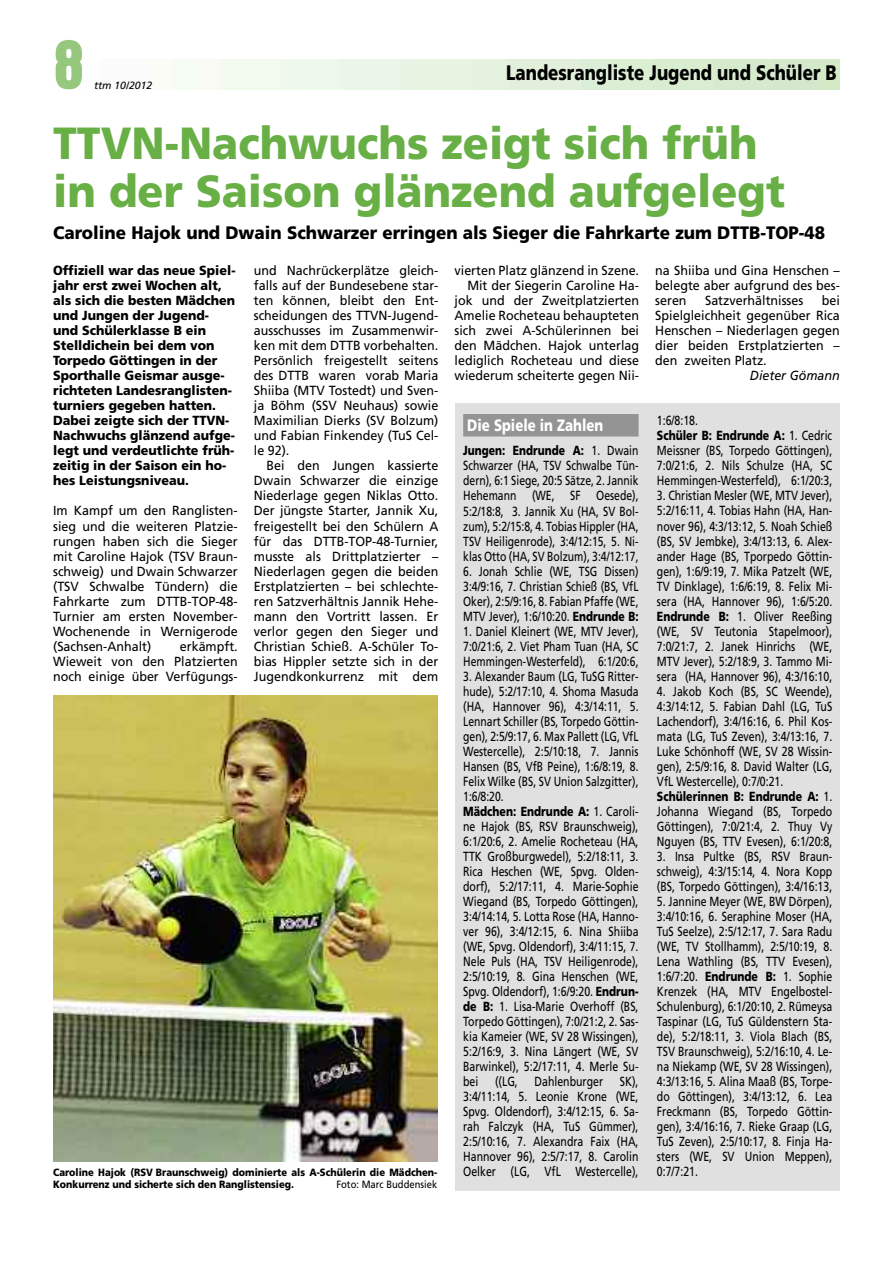
<style>
.page{position:relative;width:893px;height:1263px;background:#fff}
.page>*{position:absolute;margin:0;border:0;box-sizing:border-box;transform-origin:0 0}
.t1{font:700 condensed 72px "Aurora BT";color:#95c77d}
.t2{font:900 45px/48px "Frutiger";color:#68af45;scale:.95 1}
.t3{font:900 21px "Frutiger";color:#000;scale:.8 1}
.t4{font:900 18px "Frutiger";color:#000;scale:.94 1}
.t5{font:900 16.5px "Frutiger";color:#fff;scale:.8 1}
.t6{font:13.2px/15px "Frutiger";color:#000;text-align:justify;scale:.8 1}
.t7{font:13.2px/15px "Frutiger";color:#000;text-align:justify;scale:.95 1}
.t8{font:13.2px/15px "Frutiger";color:#000;text-align:justify;scale:.79 1}
.t9{font:900 13.2px/15px "Frutiger";color:#000;scale:.95 1}
.t10{font:italic 13.2px "Frutiger";color:#000;scale:.95 1}
.t11{font:900 10.5px/12px "Frutiger";color:#000;scale:.9 1}
.t12{font:10.5px "Frutiger";color:#000;scale:.9 1}
.t13{font:italic 10.5px "Frutiger";color:#000}
.s1{font-weight:900}
</style>
<div class="page">
<img style="left:53px;top:696px;width:384px;height:465px">
<div style="left:456px;top:404px;width:384px;height:787px;background:#e0e0e1"></div>
<div style="left:463px;top:414px;width:176px;height:22px;background:#949494"></div>
<h1 class="t1" style="left:53px;top:22px;width:33px">8</h1>
<h3 class="t3" style="left:506px;top:60px;width:415px">Landesrangliste Jugend und Schüler B</h3>
<p class="t13" style="left:94px;top:79px;width:60px">ttm 10/2012</p>
<h2 class="t2" style="left:53px;top:119px;width:772px">TTVN-Nachwuchs zeigt sich früh in der Saison glänzend aufgelegt</h2>
<h3 class="t4" style="left:53px;top:222px;width:823px">Caroline Hajok und Dwain Schwarzer erringen als Sieger die Fahrkarte zum DTTB-TOP-48</h3>
<p class="t9" style="left:53px;top:263px;width:193px">Offiziell war das neue Spiel&shy;jahr erst zwei Wochen alt, als sich die besten Mädchen und Jungen der Jugend&shy;und Schülerklasse B ein<br>Stelldichein bei dem von<br>Torpedo Göttingen in der<br>Sporthalle Geismar ausge&shy;richteten Landesranglisten&shy;turniers gegeben hatten.<br>Dabei zeigte sich der TTVN-<br>Nachwuchs glänzend aufge&shy;legt und verdeutlichte früh&shy;zeitig in der Saison ein ho&shy;hes Leistungsniveau.</p>
<p class="t7" style="left:53px;top:503px;width:196px">Im Kampf um den Ranglisten&shy;sieg und die weiteren Platzie&shy;rungen haben sich die Sieger mit Caroline Hajok (TSV Braun&shy;schweig) und Dwain Schwarzer (TSV Schwalbe Tündern) die Fahrkarte zum DTTB-TOP-48- Turnier am ersten November-Wochenende in Wernigerode (Sachsen-Anhalt)</p>
<p class="t7" style="left:455px;top:263px;width:196px;text-align:right">vierten Platz glänzend in Szene.<br>Mit der Siegerin Caroline Ha&shy;jok und der Zweitplatzierten<br>Amelie Rocheteau behaupteten sich zwei A-Schülerinnen bei den Mädchen. Hajok unterlag lediglich Rocheteau und diese wiederum scheiterte gegen Nii-</p>
<p class="t7" style="left:655px;top:263px;width:196px">na Shiiba und Gina Henschen – belegte aber aufgrund des bes&shy;seren</p>
<p class="t7" style="left:254px;top:263px;width:196px">und Nachrückerplätze gleich&shy;falls auf der Bundesebene star&shy;ten können, bleibt den Ent&shy;scheidungen des TTVN-Jugend&shy;ausschusses im Zusammenwir&shy;ken mit dem DTTB vorbehalten.<br>Persönlich freigestellt seitens des DTTB waren vorab Maria Shiiba (MTV Tostedt) und Sven&shy;ja Böhm (SSV Neuhaus) sowie Maximilian Dierks (SV Bolzum) und Fabian Finkendey (TuS Cel&shy;le 92).</p>
<p class="t7" style="left:254px;top:458px;width:196px;text-indent:13px">Bei den Jungen kassierte Dwain Schwarzer die einzige Niederlage gegen Niklas Otto.<br>Der jüngste Starter, Jannik Xu, freigestellt bei den Schülern A für das DTTB-TOP-48-Turnier, musste als Drittplatzierter – Niederlagen gegen die beiden Erstplatzierten – bei schlechte&shy;ren Satzverhältnis Jannik Hehe&shy;mann den Vortritt lassen. Er verlor gegen den Sieger und Christian Schieß. A-Schüler To&shy;bias Hippler setzte sich in der Jugendkonkurrenz mit dem</p>
<p class="t7" style="left:655px;top:293px;width:196px;text-indent:166px">bei Spielgleichheit gegenüber Rica Henschen – Niederlagen gegen dier beiden Erstplatzierten – den zweiten Platz.</p>
<p class="t10" style="left:750px;top:368px;width:96px">Dieter Gömann</p>
<p class="t7" style="left:705px;top:293px;width:105px">Satzverhältnisses</p>
<p class="t6" style="left:657px;top:413px;width:221px;text-align:left">1:6/8:18.<br><span class="s1">Schüler B: Endrunde A:</span> 1. Cedric<br>Meissner (BS, Torpedo Göttingen),<br>7:0/21:6, 2. Nils Schulze (HA, SC<br>Hemmingen-Westerfeld), 6:1/20:3,</p>
<p class="t6" style="left:657px;top:488px;width:221px">3. Christian Mesler (WE, MTV Jever), 5:2/16:11, 4. Tobias Hahn (HA, Han&shy;nover 96), 4:3/13:12, 5. Noah Schieß (BS, SV Jembke), 3:4/13:13, 6. Alex&shy;ander Hage (BS, Tporpedo Göttin&shy;gen), 1:6/9:19, 7. Mika Patzelt (WE, TV Dinklage), 1:6/6:19, 8. Felix Mi&shy;sera (HA, Hannover 96), 1:6/5:20.<br><span class="s1">Endrunde B:</span> 1. Oliver Reeßing (WE, SV Teutonia Stapelmoor), 7:0/21:7, 2. Janek Hinrichs (WE, MTV Jever), 5:2/18:9, 3. Tammo Mi&shy;sera (HA, Hannover 96), 4:3/16:10,</p>
<p class="t6" style="left:657px;top:683px;width:221px;text-align:left">4. Jakob Koch (BS, SC Weende), 4:3/14:12, 5. Fabian Dahl (LG, TuS Lachendorf), 3:4/16:16, 6. Phil Kos&shy;mata (LG, TuS Zeven), 3:4/13:16, 7.<br>Luke Schönhoff (WE, SV 28 Wissin&shy;gen), 2:5/9:16, 8. David Walter (LG, VfL Westercelle), 0:7/0:21.<br><span class="s1">Schülerinnen B: Endrunde A:</span> 1.<br>Johanna Wiegand (BS, Torpedo Göttingen), 7:0/21:4, 2. Thuy Vy Nguyen (BS, TTV Evesen), 6:1/20:8,</p>
<p class="t6" style="left:657px;top:848px;width:221px">3. Insa Pultke (BS, RSV Braun&shy;schweig), 4:3/15:14, 4. Nora Kopp (BS, Torpedo Göttingen), 3:4/16:13,</p>
<p class="t6" style="left:657px;top:893px;width:221px">5. Jannine Meyer (WE, BW Dörpen), 3:4/10:16, 6. Seraphine Moser (HA, TuS Seelze), 2:5/12:17, 7. Sara Radu (WE, TV Stollhamm), 2:5/10:19, 8.<br>Lena Wathling (BS, TTV Evesen), 1:6/7:20. <span class="s1">Endrunde B:</span> 1. Sophie Krenzek (HA, MTV Engelbostel-Schulenburg), 6:1/20:10, 2. Rümeysa Taspinar (LG, TuS Güldenstern Sta&shy;de), 5:2/18:11, 3. Viola Blach (BS, TSV Braunschweig), 5:2/16:10, 4. Le&shy;na Niekamp (WE, SV 28 Wissingen), 4:3/13:16, 5. Alina Maaß (BS, Torpe&shy;do Göttingen), 3:4/13:12, 6. Lea Freckmann (BS, Torpedo Göttin&shy;gen), 3:4/16:16, 7. Rieke Graap (LG, TuS Zeven), 2:5/10:17, 8. Finja Ha&shy;sters (WE, SV Union Meppen), 0:7/7:21.</p>
<p class="t5" style="left:467px;top:416px;width:172px">Die Spiele in Zahlen</p>
<p class="t8" style="left:463px;top:443px;width:223px"><span class="s1">Jungen: Endrunde A:</span> 1. Dwain Schwarzer (HA, TSV Schwalbe Tün&shy;dern), 6:1 Siege, 20:5 Sätze, 2. Jannik Hehemann (WE, SF Oesede), 5:2/18:8, 3. Jannik Xu (HA, SV Bol&shy;zum), 5:2/15:8, 4. Tobias Hippler (HA, TSV Heiligenrode), 3:4/12:15, 5. Ni&shy;klas Otto (HA, SV Bolzum), 3:4/12:17,</p>
<p class="t8" style="left:463px;top:563px;width:223px">6. Jonah Schlie (WE, TSG Dissen)<br>3:4/9:16, 7. Christian Schieß (BS, VfL Oker), 2:5/9:16, 8. Fabian Pfaffe (WE, MTV Jever), 1:6/10:20. <span class="s1">Endrunde B:</span></p>
<p class="t8" style="left:463px;top:623px;width:223px">1. Daniel Kleinert (WE, MTV Jever), 7:0/21:6, 2. Viet Pham Tuan (HA, SC Hemmingen-Westerfeld), 6:1/20:6,</p>
<p class="t8" style="left:463px;top:668px;width:223px;text-align:left">3. Alexander Baum (LG, TuSG Ritter&shy;hude), 5:2/17:10, 4. Shoma Masuda (HA, Hannover 96), 4:3/14:11, 5.<br>Lennart Schiller (BS, Torpedo Göttin&shy;gen), 2:5/9:17, 6. Max Pallett (LG, VfL Westercelle), 2:5/10:18, 7. Jannis Hansen (BS, VfB Peine), 1:6/8:19, 8.<br>Felix Wilke (BS, SV Union Salzgitter), 1:6/8:20.<br><span class="s1">Mädchen: Endrunde A:</span> 1. Caroli&shy;ne Hajok (BS, RSV Braunschweig), 6:1/20:6, 2. Amelie Rocheteau (HA, TTK Großburgwedel), 5:2/18:11, 3.<br>Rica Heschen (WE, Spvg. Olden&shy;dorf), 5:2/17:11, 4. Marie-Sophie Wiegand (BS, Torpedo Göttingen), 3:4/14:14, 5. Lotta Rose (HA, Hanno&shy;ver 96), 3:4/12:15, 6. Nina Shiiba (WE, Spvg. Oldendorf), 3:4/11:15, 7.<br>Nele Puls (HA, TSV Heiligenrode), 2:5/10:19, 8. Gina Henschen (WE, Spvg. Oldendorf), 1:6/9:20. <span class="s1">Endrun&shy;de B:</span> 1. Lisa-Marie Overhoff (BS, Torpedo Göttingen), 7:0/21:2, 2. Sas&shy;kia Kameier (WE, SV 28 Wissingen), 5:2/16:9, 3. Nina Längert (WE, SV Barwinkel), 5:2/17:11, 4. Merle Su&shy;bei</p>
<p class="t7" style="left:53px;top:638px;width:196px;text-indent:127px">erkämpft.<br>Wieweit von den Platzierten noch einige über Verfügungs-</p>
<p class="t6" style="left:463px;top:1073px;width:221px;text-indent:157px">SK), 3:4/11:14, 5. Leonie Krone (WE, Spvg. Oldendorf), 3:4/12:15, 6. Sa&shy;rah Falczyk (HA, TuS Gümmer), 2:5/10:16, 7. Alexandra Faix (HA, Hannover 96), 2:5/7:17, 8. Carolin Oelker (LG, VfL Westercelle),</p>
<p class="t6" style="left:495px;top:1073px;width:30px">((LG,</p>
<p class="t6" style="left:534px;top:1073px;width:87px">Dahlenburger</p>
<p class="t11" style="left:53px;top:1166px;width:428px">Caroline Hajok (RSV Braunschweig) dominierte als A-Schülerin die Mädchen-<br>Konkurrenz und sicherte sich den Ranglistensieg.</p>
<p class="t12" style="left:336px;top:1178px;width:113px">Foto: Marc Buddensiek</p>
</div>
